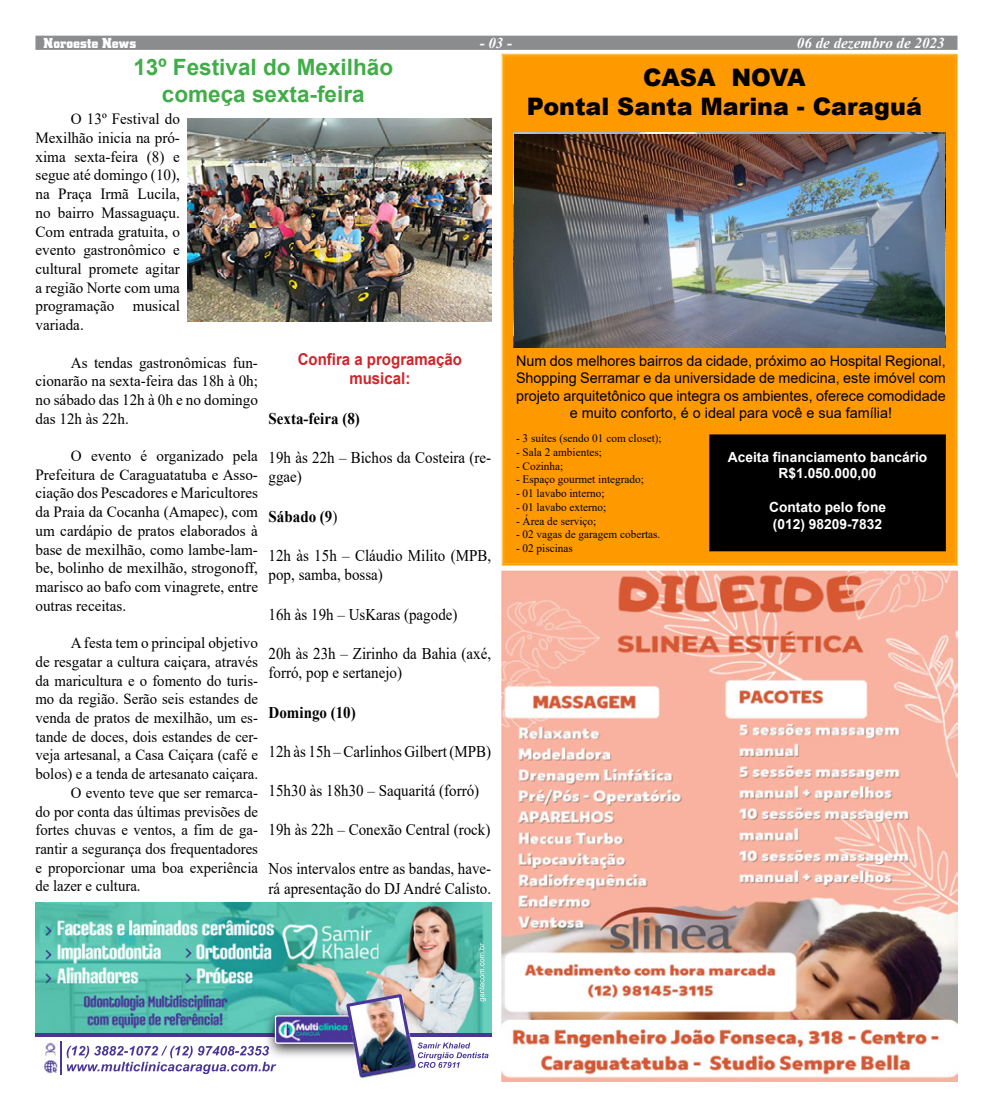
<style>
.page{position:relative;width:993px;height:1117px;background:#fff}
.page>*{position:absolute;margin:0;border:0;box-sizing:border-box;transform-origin:0 0}
.t1{font:900 24.12px/28.9px "Arial";color:#000;text-align:center}
.t2{font:700 22.5px/27px "Arial";color:#41ad49;text-align:center}
.t3{font:16.38px/19.6px "Times New Roman";color:#000;scale:.92 1}
.t4{font:700 16.38px "Times New Roman";color:#000;scale:.92 1}
.t5{font:700 16.38px/19.6px "Arial";color:#d2232a;text-align:center;scale:.92 1}
.t6{font:15.62px/18.8px "Times New Roman";color:#000;text-align:justify}
.t7{font:15.62px "Times New Roman";color:#000;scale:.95 1}
.t8{font:italic 700 15px "Times New Roman";color:#fff}
.t9{font:700 15px "City D";letter-spacing:.005em;color:#fff}
.t10{font:14.62px/17.5px "Arial";color:#000;text-align:center}
.t11{font:700 14px/16.8px "Arial";color:#fff;text-align:center}
.t12{font:11.38px "Times New Roman";color:#000}
.s1{font-weight:400}
</style>
<div class="page">
<div style="left:35px;top:36px;width:922px;height:14px;background:#8a8c8e;border:1px solid #8a8c8e"></div>
<img style="left:501px;top:570px;width:455px;height:511px">
<div style="left:501px;top:53px;width:456px;height:513px;background:#f90"></div>
<div style="left:710px;top:435px;width:234px;height:115px;background:#000"></div>
<div style="left:709px;top:434px;width:236px;height:117px;border:2px solid #000"></div>
<img style="left:514px;top:134px;width:430px;height:214px">
<img style="left:35px;top:902px;width:456px;height:131px">
<img style="left:45px;top:902px;width:318px;height:131px">
<img style="left:35px;top:1036px;width:456px;height:43px">
<img style="left:35px;top:1033px;width:456px;height:3px">
<img style="left:274px;top:1014px;width:72px;height:29px">
<img style="left:346px;top:993px;width:69px;height:83px">
<img style="left:60px;top:1041px;width:1px;height:32px">
<img style="left:187px;top:119px;width:304px;height:203px">
<p class="t9" style="left:44px;top:34px;width:94px">Noroeste News</p>
<p class="t8" style="left:479px;top:32px;width:34px">- 03 -</p>
<p class="t8" style="left:796px;top:32px;width:149px">06 de dezembro de 2023</p>
<h1 class="t1" style="left:526px;top:62px;width:396px">CASA NOVA<br>Pontal Santa Marina - Caraguá</h1>
<h2 class="t2" style="left:133px;top:54px;width:261px">13º Festival do Mexilhão começa sexta-feira</h2>
<p class="t6" style="left:35px;top:109px;width:146px;text-indent:35px">O 13º Festival do Mexilhão inicia na pró&shy;xima sexta-feira (8) e segue até domingo (10), na Praça Irmã Lucila, no bairro Massaguaçu.<br>Com entrada gratuita, o evento gastronômico e cultural promete agitar a região Norte com uma programação musical variada.</p>
<p class="t6" style="left:35px;top:352px;width:224px;text-indent:35px">As tendas gastronômicas fun&shy;cionarão na sexta-feira das 18h à 0h; no sábado das 12h à 0h e no domingo das 12h às 22h.</p>
<p class="t6" style="left:35px;top:446px;width:224px;text-indent:35px">O evento é organizado pela Prefeitura de Caraguatatuba e Asso&shy;ciação dos Pescadores e Maricultores da Praia da Cocanha (Amapec), com um cardápio de pratos elaborados à base de mexilhão, como lambe-lam&shy;be, bolinho de mexilhão, strogonoff, marisco ao bafo com vinagrete, entre outras receitas.</p>
<p class="t6" style="left:71px;top:633px;width:188px">A festa tem o principal objetivo</p>
<p class="t6" style="left:35px;top:651px;width:224px">de resgatar a cultura caiçara, através</p>
<p class="t7" style="left:35px;top:669px;width:236px">da maricultura e o fomento do turis-</p>
<p class="t7" style="left:35px;top:687px;width:236px">mo da região. Serão seis estandes de</p>
<p class="t7" style="left:35px;top:706px;width:236px">venda de pratos de mexilhão, um es-</p>
<p class="t7" style="left:35px;top:725px;width:236px">tande de doces, dois estandes de cer-</p>
<p class="t7" style="left:35px;top:744px;width:236px">veja artesanal, a Casa Caiçara (café e</p>
<p class="t7" style="left:35px;top:762px;width:236px">bolos) e a tenda de artesanato caiçara.</p>
<p class="t7" style="left:71px;top:781px;width:198px">O evento teve que ser remarca-</p>
<p class="t7" style="left:35px;top:800px;width:236px">do por conta das últimas previsões de</p>
<p class="t7" style="left:35px;top:818px;width:236px">fortes chuvas e ventos, a fim de ga-</p>
<p class="t7" style="left:35px;top:837px;width:236px">rantir a segurança dos frequentadores</p>
<p class="t7" style="left:35px;top:856px;width:236px">e proporcionar uma boa experiência</p>
<p class="t7" style="left:35px;top:874px;width:112px">de lazer e cultura.</p>
<p class="t5" style="left:297px;top:349px;width:180px">Confira a programação musical:</p>
<p class="t4" style="left:268px;top:406px;width:101px">Sexta-feira (8)</p>
<p class="t3" style="left:268px;top:447px;width:243px">19h às 22h – Bichos da Costeira (re&shy;ggae)</p>
<p class="t4" style="left:268px;top:504px;width:76px">Sábado (9<span class="s1">)</span></p>
<p class="t3" style="left:268px;top:545px;width:243px">12h às 15h – Cláudio Milito (MPB, pop, samba, bossa)</p>
<p class="t3" style="left:268px;top:603px;width:207px">16h às 19h – UsKaras (pagode)</p>
<p class="t3" style="left:268px;top:642px;width:243px">20h às 23h – Zirinho da Bahia (axé, forró, pop e sertanejo)</p>
<p class="t4" style="left:268px;top:700px;width:96px">Domingo (10)</p>
<p class="t3" style="left:268px;top:740px;width:243px">12h às 15h – Carlinhos Gilbert (MPB)</p>
<p class="t3" style="left:268px;top:780px;width:230px">15h30 às 18h30 – Saquaritá (forró)</p>
<p class="t3" style="left:268px;top:819px;width:242px">19h às 22h – Conexão Central (rock)</p>
<p class="t3" style="left:268px;top:858px;width:243px">Nos intervalos entre as bandas, have&shy;rá apresentação do DJ André Calisto.</p>
<p class="t10" style="left:516px;top:351px;width:431px">Num dos melhores bairros da cidade, próximo ao Hospital Regional, Shopping Serramar e da universidade de medicina, este imóvel com projeto arquitetônico que integra os ambientes, oferece comodidade e muito conforto, é o ideal para você e sua família!</p>
<p class="t12" style="left:516px;top:430px;width:147px">- 3 suítes (sendo 01 com closet);</p>
<p class="t12" style="left:516px;top:444px;width:87px">- Sala 2 ambientes;</p>
<p class="t12" style="left:516px;top:458px;width:49px">- Cozinha;</p>
<p class="t12" style="left:516px;top:471px;width:129px">- Espaço gourmet integrado;</p>
<p class="t12" style="left:516px;top:485px;width:90px">- 01 lavabo interno;</p>
<p class="t12" style="left:516px;top:499px;width:92px">- 01 lavabo externo;</p>
<p class="t12" style="left:516px;top:512px;width:82px">- Área de serviço;</p>
<p class="t12" style="left:516px;top:526px;width:146px">- 02 vagas de garagem cobertas.</p>
<p class="t12" style="left:516px;top:540px;width:58px">- 02 piscinas</p>
<p class="t11" style="left:727px;top:448px;width:201px">Aceita financiamento bancário<br>R$1.050.000,00</p>
<p class="t11" style="left:768px;top:498px;width:118px;text-align:left">Contato pelo fone (012) 98209-7832</p>
</div>
